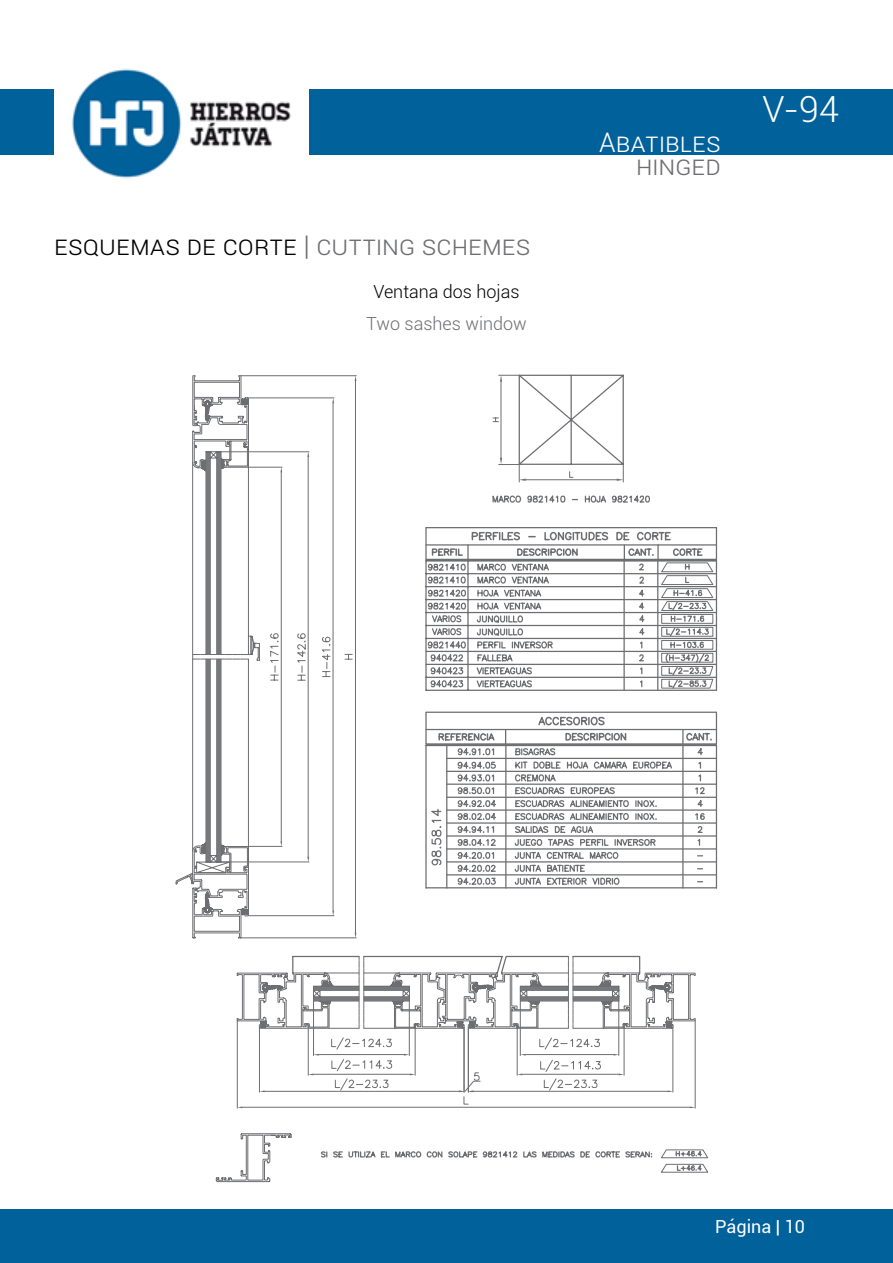
<style>
.page{position:relative;width:893px;height:1263px;background:#fff}
.page>*{position:absolute;margin:0;border:0;box-sizing:border-box;transform-origin:0 0}
.t1{font:300 36px "Roboto";color:#fff}
.t2{font:300 27px "Roboto";color:#000}
.t3{font:300 27px "Roboto";color:#fff}
.t4{font:300 27px "Roboto";color:#6d6e71}
.t5{font:300 18px "Roboto";color:#000}
.t6{font:300 18px "Roboto";color:#6d6e71}
.t7{font:18px "Roboto";color:#fff}
.s1{color:#6d6e71}
</style>
<div class="page">
<div style="left:0;top:89px;width:893px;height:66px;background:#00619b"></div>
<div style="left:0;top:1209px;width:893px;height:54px;background:#00619b"></div>
<img style="left:54px;top:69px;width:254px;height:109px">
<hr style="left:716px;top:561px;width:1px;height:129px;background:#6d6e71">
<hr style="left:716px;top:712px;width:1px;height:32px;background:#6d6e71">
<hr style="left:716px;top:745px;width:1px;height:143px;background:#6d6e71">
<hr style="left:716px;top:528px;width:1px;height:31px;background:#6d6e71">
<svg style="left:176px;top:374px;width:538px;height:734px"></svg>
<svg style="left:223px;top:441px;width:407px;height:588px"></svg>
<svg style="left:321px;top:1149px;width:388px;height:24px"></svg>
<svg style="left:216px;top:1133px;width:76px;height:49px"></svg>
<p class="t2" style="left:54px;top:227px;width:478px">Esquemas de corte <span class="s1">| Cutting schemes</span></p>
<p class="t5" style="left:373px;top:279px;width:148px">Ventana dos hojas</p>
<p class="t6" style="left:366px;top:311px;width:162px">Two sashes window</p>
<p class="t3" style="left:599px;top:124px;width:123px">Abatibles</p>
<p class="t4" style="left:636px;top:147px;width:86px">Hinged</p>
<h1 class="t1" style="left:762px;top:84px;width:78px">V-94</h1>
<p class="t7" style="left:715px;top:1214px;width:91px">Página | 10</p>
</div>
